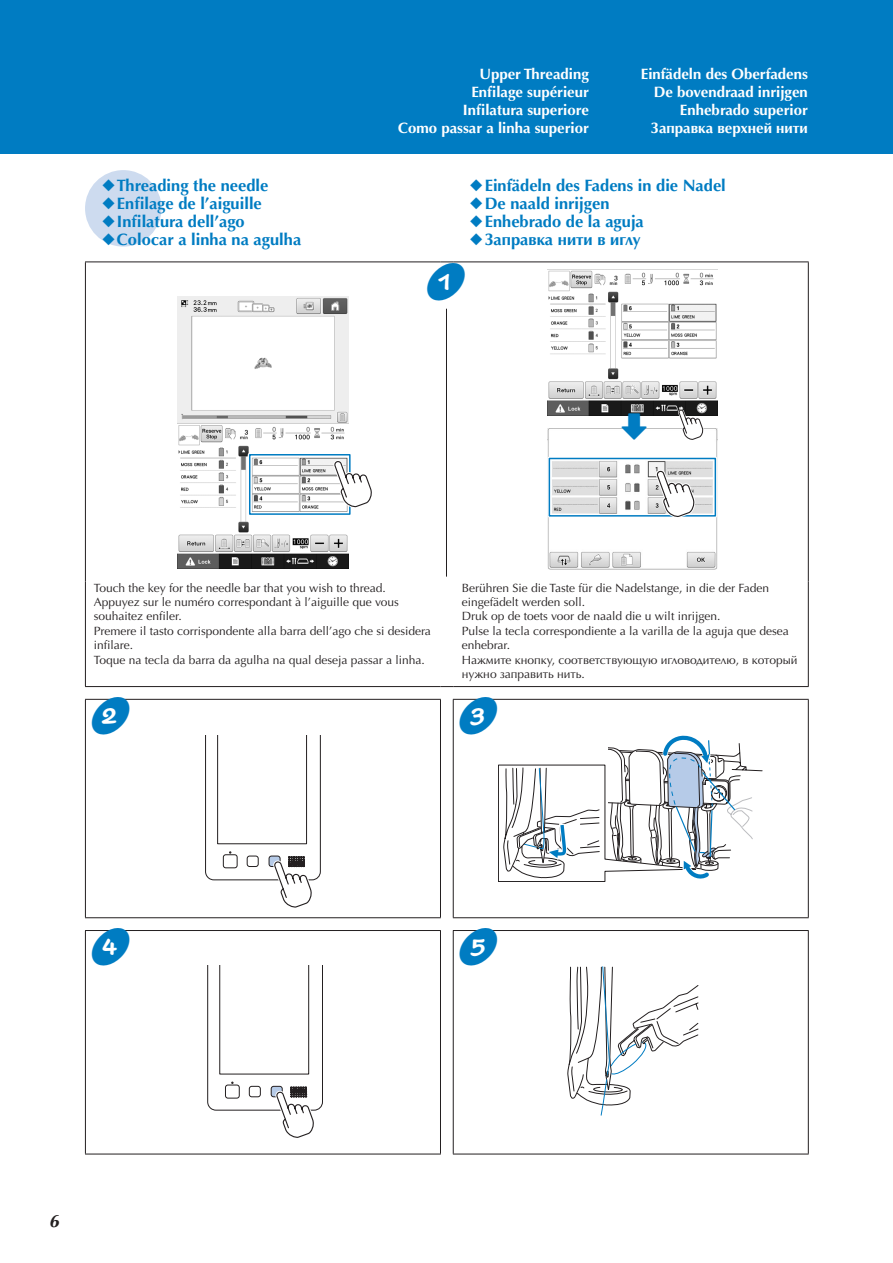
<style>
.page{position:relative;width:893px;height:1263px;background:#fff}
.page>*{position:absolute;margin:0;border:0;box-sizing:border-box;transform-origin:0 0}
.t1{font:37.5px "D5 Quick Ref Number";color:#007cc2}
.t2{font:27px "D5 Quick Ref Number";color:#007cc2}
.t3{font:italic 700 18px "Optima LTCYR";color:#231f20}
.t4{font:700 16.5px "Optima LTCYR";color:#007cc2}
.t5{font:700 15px/18px "Optima LTCYR";color:#fff;text-align:right}
.t6{font:12px/14.4px "Optima LTCYR";color:#231f20}
</style>
<div class="page">
<div style="left:0;top:0;width:893px;height:153px;background:#007cc2"></div>
<div style="left:85px;top:170px;width:77px;height:77px;background:#cddbef;border-radius:50%"></div>
<hr style="left:453px;top:700px;width:1px;height:217px;background:#231f20">
<hr style="left:808px;top:700px;width:1px;height:217px;background:#231f20">
<hr style="left:453px;top:917px;width:356px;height:1px;background:#231f20">
<hr style="left:85px;top:699px;width:356px;height:1px;background:#231f20">
<hr style="left:85px;top:700px;width:1px;height:217px;background:#231f20">
<hr style="left:440px;top:700px;width:1px;height:217px;background:#231f20">
<hr style="left:453px;top:699px;width:356px;height:1px;background:#231f20">
<hr style="left:85px;top:930px;width:356px;height:1px;background:#231f20">
<hr style="left:85px;top:931px;width:1px;height:223px;background:#231f20">
<hr style="left:440px;top:931px;width:1px;height:223px;background:#231f20">
<hr style="left:85px;top:1154px;width:356px;height:1px;background:#231f20">
<hr style="left:453px;top:930px;width:356px;height:1px;background:#231f20">
<hr style="left:453px;top:931px;width:1px;height:223px;background:#231f20">
<hr style="left:808px;top:931px;width:1px;height:223px;background:#231f20">
<hr style="left:453px;top:1154px;width:356px;height:1px;background:#231f20">
<hr style="left:85px;top:917px;width:356px;height:1px;background:#231f20">
<hr style="left:85px;top:262px;width:355px;height:1px;background:#231f20">
<hr style="left:85px;top:262px;width:1px;height:319px;background:#231f20">
<hr style="left:453px;top:262px;width:356px;height:1px;background:#231f20">
<hr style="left:808px;top:262px;width:1px;height:319px;background:#231f20">
<svg style="left:440px;top:262px;width:13px;height:1px"></svg>
<hr style="left:85px;top:581px;width:1px;height:105px;background:#231f20">
<hr style="left:808px;top:581px;width:1px;height:105px;background:#231f20">
<hr style="left:85px;top:686px;width:355px;height:1px;background:#231f20">
<svg style="left:440px;top:686px;width:13px;height:1px"></svg>
<hr style="left:453px;top:686px;width:356px;height:1px;background:#231f20">
<img style="left:178px;top:296px;width:170px;height:273px">
<img style="left:548px;top:270px;width:170px;height:145px">
<img style="left:548px;top:428px;width:170px;height:142px">
<svg style="left:678px;top:409px;width:26px;height:31px"></svg>
<div style="left:547px;top:457px;width:170px;height:61px;border:4px solid #fff"></div>
<div style="left:549px;top:458px;width:167px;height:59px;border:2px solid #007cc2"></div>
<svg style="left:656px;top:470px;width:39px;height:48px"></svg>
<svg style="left:205px;top:735px;width:116px;height:173px"></svg>
<svg style="left:498px;top:735px;width:265px;height:147px"></svg>
<svg style="left:207px;top:965px;width:116px;height:173px"></svg>
<svg style="left:567px;top:966px;width:131px;height:150px"></svg>
<hr style="left:446px;top:309px;width:1px;height:268px;background:#231f20">
<div style="left:248px;top:453px;width:104px;height:63px;border:4px solid #fff"></div>
<div style="left:249px;top:454px;width:102px;height:61px;border:2px solid #007cc2"></div>
<svg style="left:333px;top:460px;width:39px;height:48px"></svg>
<h3 class="t4" style="left:102px;top:175px;width:168px">◆Threading the needle</h3>
<h3 class="t4" style="left:102px;top:193px;width:161px">◆Enfilage de l’aiguille</h3>
<h3 class="t4" style="left:102px;top:211px;width:144px">◆Infilatura dell’ago</h3>
<h3 class="t4" style="left:102px;top:229px;width:201px">◆Colocar a linha na agulha</h3>
<p class="t5" style="left:398px;top:65px;width:192px">Upper Threading<br>Enfilage supérieur<br>Infilatura superiore<br>Como passar a linha superior</p>
<p class="t5" style="left:641px;top:65px;width:169px">Einfädeln des Oberfadens<br>De bovendraad inrijgen<br>Enhebrado superior<br>Заправка верхней нити</p>
<h3 class="t4" style="left:470px;top:175px;width:257px">◆Einfädeln des Fadens in die Nadel</h3>
<h3 class="t4" style="left:470px;top:193px;width:141px">◆De naald inrijgen</h3>
<h3 class="t4" style="left:470px;top:211px;width:175px">◆Enhebrado de la aguja</h3>
<h3 class="t4" style="left:470px;top:229px;width:172px">◆Заправка нити в иглу</h3>
<h1 class="t1" style="left:425px;top:262px;width:43px">1</h1>
<h2 class="t2" style="left:648px;top:412px;width:31px;rotate:90deg">A</h2>
<p class="t6" style="left:94px;top:580px;width:338px">Touch the key for the needle bar that you wish to thread.<br>Appuyez sur le numéro correspondant à l’aiguille que vous souhaitez enfiler.<br>Premere il tasto corrispondente alla barra dell’ago che si desidera infilare.<br>Toque na tecla da barra da agulha na qual deseja passar a linha.</p>
<p class="t6" style="left:462px;top:580px;width:337px">Berühren Sie die Taste für die Nadelstange, in die der Faden eingefädelt werden soll.<br>Druk op de toets voor de naald die u wilt inrijgen.<br>Pulse la tecla correspondiente a la varilla de la aguja que desea enhebrar.<br>Нажмите кнопку, соответствующую игловодителю, в который нужно заправить нить.</p>
<h1 class="t1" style="left:90px;top:697px;width:43px">2</h1>
<h1 class="t1" style="left:458px;top:697px;width:43px">3</h1>
<h1 class="t1" style="left:90px;top:928px;width:43px">4</h1>
<h1 class="t1" style="left:458px;top:928px;width:43px">5</h1>
<h3 class="t3" style="left:49px;top:1209px;width:12px">6</h3>
</div>
